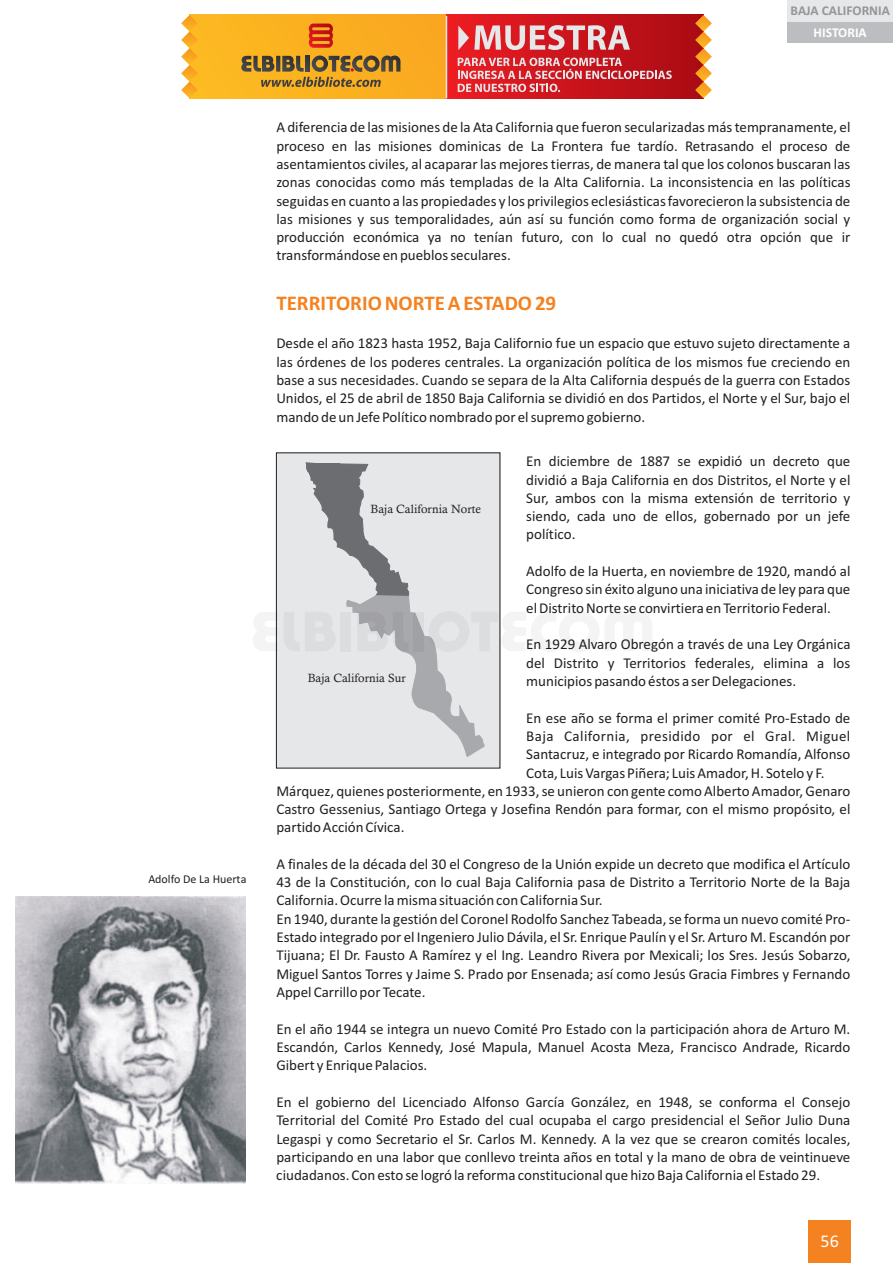
<style>
.page{position:relative;width:893px;height:1263px;background:#fff}
.page>*{position:absolute;margin:0;border:0;box-sizing:border-box;transform-origin:0 0}
.t1{font:700 21px "Calibri";color:#f58220}
.t2{font:18px "Calibri";color:#fff}
.t3{font:15px/18.3px "Calibri";color:#231f20;text-align:justify}
.t4{font:15px "Calibri";letter-spacing:.025em;color:#231f20}
.t5{font:700 13.5px "Calibri";color:#939598}
.t6{font:700 13.5px "Calibri";color:#fff}
.t7{font:12px "Calisto";color:#231f20}
.t8{font:12px "Calibri";color:#231f20}
</style>
<div class="page">
<div style="left:787px;top:21px;width:106px;height:22px;background:#bcbdc0"></div>
<div style="left:787px;top:0;width:106px;height:21px;background:#e6e7e9"></div>
<div style="left:808px;top:1220px;width:42px;height:43px;background:#f58220"></div>
<img style="left:15px;top:896px;width:230px;height:287px">
<div style="left:276px;top:453px;width:224px;height:315px;background:#e6e7e9"></div>
<div style="left:276px;top:453px;width:224px;height:315px;border:1px solid #231f20"></div>
<svg style="left:253px;top:612px;width:25px;height:39px"></svg>
<svg style="left:305px;top:462px;width:347px;height:296px"></svg>
<svg style="left:181px;top:15px;width:531px;height:83px;background:#dc7336"></svg>
<p class="t5" style="left:790px;top:5px;width:101px">BAJA CALIFORNIA</p>
<p class="t6" style="left:814px;top:27px;width:55px">HISTORIA</p>
<p class="t8" style="left:148px;top:874px;width:100px">Adolfo De La Huerta</p>
<p class="t3" style="left:276px;top:119px;width:576px">A diferencia de las misiones de la Ata California que fueron secularizadas más tempranamente, el proceso en las misiones dominicas de La Frontera fue tardío. Retrasando el proceso de asentamientos civiles, al acaparar las mejores tierras, de manera tal que los colonos buscaran las zonas conocidas como más templadas de la Alta California. La inconsistencia en las políticas seguidas en cuanto a las propiedades y los privilegios eclesiásticas favorecieron la subsistencia de las misiones y sus temporalidades, aún así su función como forma de organización social y producción económica ya no tenían futuro, con lo cual no quedó otra opción que ir transformándose en pueblos seculares.</p>
<h1 class="t1" style="left:276px;top:294px;width:281px">TERRITORIO NORTE A ESTADO 29</h1>
<p class="t3" style="left:276px;top:335px;width:576px">Desde el año 1823 hasta 1952, Baja Californio fue un espacio que estuvo sujeto directamente a las órdenes de los poderes centrales. La organización política de los mismos fue creciendo en base a sus necesidades. Cuando se separa de la Alta California después de la guerra con Estados Unidos, el 25 de abril de 1850 Baja California se dividió en dos Partidos, el Norte y el Sur, bajo el mando de un Jefe Político nombrado por el supremo gobierno.</p>
<p class="t3" style="left:526px;top:453px;width:326px">En diciembre de 1887 se expidió un decreto que dividió a Baja California en dos Distritos, el Norte y el Sur, ambos con la misma extensión de territorio y siendo, cada uno de ellos, gobernado por un jefe político.</p>
<p class="t3" style="left:526px;top:563px;width:326px">Adolfo de la Huerta, en noviembre de 1920, mandó al Congreso sin éxito alguno una iniciativa de ley para que el Distrito Norte se convirtiera en Territorio Federal.</p>
<p class="t3" style="left:526px;top:636px;width:326px">En 1929 Alvaro Obregón a través de una Ley Orgánica del Distrito y Territorios federales, elimina a los municipios pasando éstos a ser Delegaciones.</p>
<p class="t3" style="left:526px;top:710px;width:326px">En ese año se forma el primer comité Pro-Estado de</p>
<p class="t4" style="left:526px;top:730px;width:326px">Baja California, presidido por el Gral. Miguel</p>
<p class="t3" style="left:526px;top:746px;width:326px">Santacruz, e integrado por Ricardo Romandía, Alfonso</p>
<p class="t3" style="left:526px;top:765px;width:300px">Cota, Luis Vargas Piñera; Luis Amador, H. Sotelo y F.</p>
<p class="t3" style="left:276px;top:783px;width:576px">Márquez, quienes posteriormente, en 1933, se unieron con gente como Alberto Amador, Genaro</p>
<p class="t3" style="left:276px;top:801px;width:576px">Castro Gessenius, Santiago Ortega y Josefina Rendón para formar, con el mismo propósito, el</p>
<p class="t3" style="left:276px;top:819px;width:130px">partido Acción Cívica.</p>
<p class="t3" style="left:276px;top:856px;width:576px;text-align:left">A finales de la década del 30 el Congreso de la Unión expide un decreto que modifica el Artículo 43 de la Constitución, con lo cual Baja California pasa de Distrito a Territorio Norte de la Baja California. Ocurre la misma situación con California Sur.<br>En 1940, durante la gestión del Coronel Rodolfo Sanchez Tabeada, se forma un nuevo comité Pro-Estado integrado por el Ingeniero Julio Dávila, el Sr. Enrique Paulín y el Sr. Arturo M. Escandón por Tijuana; El Dr. Fausto A Ramírez y el Ing. Leandro Rivera por Mexicali; los Sres. Jesús Sobarzo, Miguel Santos Torres y Jaime S. Prado por Ensenada; así como Jesús Gracia Fimbres y Fernando Appel Carrillo por Tecate.</p>
<p class="t3" style="left:276px;top:1021px;width:576px">En el año 1944 se integra un nuevo Comité Pro Estado con la participación ahora de Arturo M.<br>Escandón, Carlos Kennedy, José Mapula, Manuel Acosta Meza, Francisco Andrade, Ricardo Gibert y Enrique Palacios.</p>
<p class="t3" style="left:276px;top:1094px;width:576px">En el gobierno del Licenciado Alfonso García González, en 1948, se conforma el Consejo Territorial del Comité Pro Estado del cual ocupaba el cargo presidencial el Señor Julio Duna Legaspi y como Secretario el Sr. Carlos M. Kennedy. A la vez que se crearon comités locales, participando en una labor que conllevo treinta años en total y la mano de obra de veintinueve ciudadanos. Con esto se logró la reforma constitucional que hizo Baja California el Estado 29.</p>
<p class="t7" style="left:371px;top:504px;width:112px">Baja California Norte</p>
<p class="t7" style="left:308px;top:673px;width:99px">Baja California Sur</p>
<p class="t2" style="left:820px;top:1234px;width:20px">56</p>
</div>
